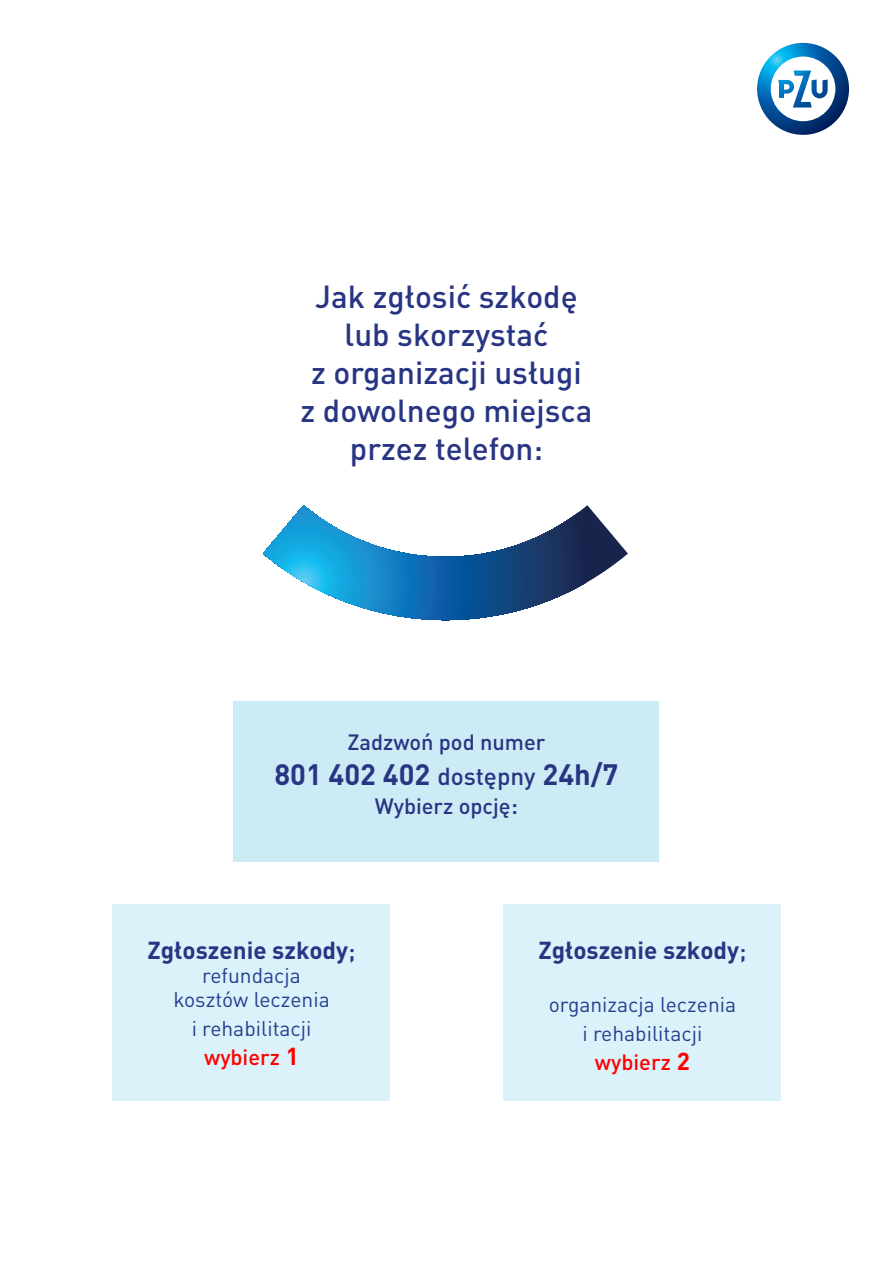
<style>
.page{position:relative;width:893px;height:1263px;background:#fff}
.page>*{position:absolute;margin:0;border:0;box-sizing:border-box;transform-origin:0 0}
.t1{font:500 31.5px "DIN Pro Pl";color:#283583}
.t2{font:700 29.1px "DIN Pro Pl";color:#283583}
.t3{font:700 24.3px "DIN Pro Pl";color:#283583}
.t4{font:500 21.9px "DIN Pro Pl";color:#283583}
.t5{font:500 21.9px "DIN Pro Pl";color:#f00}
.t6{font:21px "DIN Pro Pl";color:#253f8e}
.s1{font-weight:500;font-size:24.3px}
.s2{font-size:24.3px}
.s3{font-weight:500}
.s4{font-weight:700;font-size:24.3px}
</style>
<div class="page">
<svg style="left:757px;top:43px;width:92px;height:92px"></svg>
<svg style="left:263px;top:505px;width:365px;height:115px"></svg>
<div style="left:233px;top:702px;width:426px;height:160px;background:#ccebf5"></div>
<div style="left:112px;top:904px;width:277px;height:196px;background:#dbf2fa"></div>
<div style="left:503px;top:904px;width:278px;height:196px;background:#dbf2fa"></div>
<p class="t1" style="left:315px;top:277px;width:264px">Jak zgłosić szkodę</p>
<p class="t1" style="left:345px;top:314px;width:205px">lub skorzystać</p>
<p class="t1" style="left:311px;top:352px;width:272px">z organizacji usługi</p>
<p class="t1" style="left:301px;top:390px;width:293px">z dowolnego miejsca</p>
<p class="t1" style="left:350px;top:428px;width:195px">przez telefon:</p>
<p class="t4" style="left:347px;top:728px;width:199px">Zadzwoń pod numer</p>
<p class="t2" style="left:274px;top:755px;width:345px">801 402 402 <span class="s1">dostępny</span> 24h/7</p>
<p class="t4" style="left:375px;top:792px;width:145px">Wybierz opcję<span class="s2">:</span></p>
<p class="t3" style="left:148px;top:934px;width:210px">Zgłoszenie szkody<span class="s3">;</span></p>
<p class="t6" style="left:202px;top:962px;width:100px">refundacja</p>
<p class="t6" style="left:173px;top:986px;width:158px">kosztów leczenia</p>
<p class="t6" style="left:192px;top:1015px;width:121px">i rehabilitacji</p>
<p class="t5" style="left:204px;top:1043px;width:96px">wybierz <span class="s4">1</span></p>
<p class="t3" style="left:538px;top:934px;width:210px">Zgłoszenie szkody<span class="s3">;</span></p>
<p class="t6" style="left:549px;top:991px;width:189px">organizacja leczenia</p>
<p class="t6" style="left:583px;top:1020px;width:121px">i rehabilitacji</p>
<p class="t5" style="left:595px;top:1048px;width:96px">wybierz <span class="s4">2</span></p>
</div>
